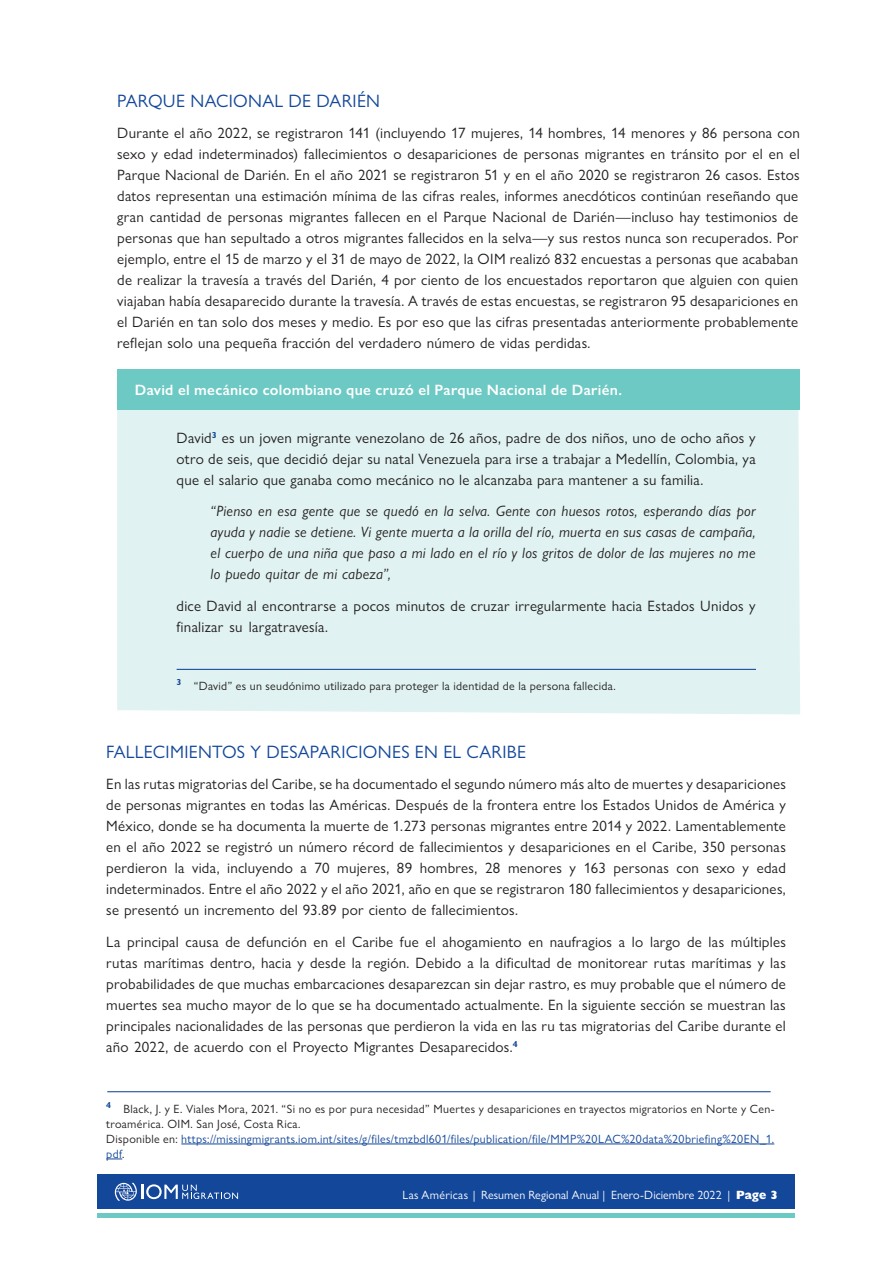
<style>
.page{position:relative;width:893px;height:1263px;background:#fff}
.page>*{position:absolute;margin:0;border:0;box-sizing:border-box;transform-origin:0 0}
.Body{font:18px "Gill Sans Nova";letter-spacing:.015em;color:#134799}
.Body-2{font:15px/21px "Gill Sans Nova";letter-spacing:.015em;color:#231f20;text-align:justify}
.Body-3{font:italic 15px/21px "Gill Sans Nova";letter-spacing:.015em;color:#231f20;text-align:justify}
.Body-4{font:600 15px "Gill Sans Nova";letter-spacing:.02em;color:#fff}
.Footnote{font:12px/15px "Gill Sans Nova";letter-spacing:.025em;color:#231f20}
.Footnote-2{font:12px/15px "Gill Sans Nova";letter-spacing:.025em;color:#134799}
.t1{font:12px "Gill Sans Nova";letter-spacing:.005em;color:#fff}
.s1{color:#231f20}
.s2{font-weight:800}
</style>
<div class="page">
<div style="left:98px;top:1175px;width:697px;height:34px;background:#134799"></div>
<svg style="left:115px;top:1183px;width:123px;height:18px"></svg>
<hr style="left:98px;top:1213px;width:697px;height:4px;background:#6dc9c4">
<div style="left:117px;top:410px;width:683px;height:304px;background:#e0f2f1"></div>
<div style="left:117px;top:369px;width:683px;height:41px;background:#6dc9c4"></div>
<hr style="left:107px;top:1091px;width:664px;height:1px;background:#134799">
<hr style="left:181px;top:1143px;width:593px;height:1px;background:#134799">
<svg style="left:106px;top:1158px;width:16px;height:1px"></svg>
<hr style="left:177px;top:669px;width:579px;height:1px;background:#134799">
<p class="Body" style="left:117px;top:89px;width:264px">PARQUE NACIONAL DE DARIÉN</p>
<p class="Body-2" style="left:117px;top:122px;width:684px">Durante el año 2022, se registraron 141 (incluyendo 17 mujeres, 14 hombres, 14 menores y 86 persona con sexo y edad indeterminados) fallecimientos o desapariciones de personas migrantes en tránsito por el en el Parque Nacional de Darién. En el año 2021 se registraron 51 y en el año 2020 se registraron 26 casos. Estos datos representan una estimación mínima de las cifras reales, informes anecdóticos continúan reseñando que gran cantidad de personas migrantes fallecen en el Parque Nacional de Darién—incluso hay testimonios de personas que han sepultado a otros migrantes fallecidos en la selva—y sus restos nunca son recuperados. Por ejemplo, entre el 15 de marzo y el 31 de mayo de 2022, la OIM realizó 832 encuestas a personas que acababan de realizar la travesía a través del Darién, 4 por ciento de los encuestados reportaron que alguien con quien viajaban había desaparecido durante la travesía. A través de estas encuestas, se registraron 95 desapariciones en el Darién en tan solo dos meses y medio. Es por eso que las cifras presentadas anteriormente probablemente reflejan solo una pequeña fracción del verdadero número de vidas perdidas.</p>
<p class="Body-4" style="left:135px;top:381px;width:489px">David el mecánico colombiano que cruzó el Parque Nacional de Darién.</p>
<p class="Body-2" style="left:177px;top:427px;width:581px">David<sup>3</sup> es un joven migrante venezolano de 26 años, padre de dos niños, uno de ocho años y otro de seis, que decidió dejar su natal Venezuela para irse a trabajar a Medellín, Colombia, ya que el salario que ganaba como mecánico no le alcanzaba para mantener a su familia.</p>
<p class="Body-3" style="left:211px;top:500px;width:547px">“Pienso en esa gente que se quedó en la selva. Gente con huesos rotos, esperando días por ayuda y nadie se detiene. Vi gente muerta a la orilla del río, muerta en sus casas de campaña, el cuerpo de una niña que paso a mi lado en el río y los gritos de dolor de las mujeres no me lo puedo quitar de mi cabeza”,</p>
<p class="Body-2" style="left:177px;top:595px;width:581px">dice David al encontrarse a pocos minutos de cruzar irregularmente hacia Estados Unidos y finalizar su largatravesía.</p>
<p class="Footnote" style="left:177px;top:679px;width:441px"><sup>3</sup> “David” es un seudónimo utilizado para proteger la identidad de la persona fallecida.</p>
<p class="Body" style="left:106px;top:740px;width:421px">FALLECIMIENTOS Y DESAPARICIONES EN EL CARIBE</p>
<p class="Body-2" style="left:106px;top:773px;width:681px">En las rutas migratorias del Caribe, se ha documentado el segundo número más alto de muertes y desapariciones de personas migrantes en todas las Américas. Después de la frontera entre los Estados Unidos de América y México, donde se ha documenta la muerte de 1.273 personas migrantes entre 2014 y 2022. Lamentablemente en el año 2022 se registró un número récord de fallecimientos y desapariciones en el Caribe, 350 personas perdieron la vida, incluyendo a 70 mujeres, 89 hombres, 28 menores y 163 personas con sexo y edad indeterminados. Entre el año 2022 y el año 2021, año en que se registraron 180 fallecimientos y desapariciones, se presentó un incremento del 93.89 por ciento de fallecimientos.</p>
<p class="Body-2" style="left:106px;top:931px;width:681px">La principal causa de defunción en el Caribe fue el ahogamiento en naufragios a lo largo de las múltiples rutas marítimas dentro, hacia y desde la región. Debido a la dificultad de monitorear rutas marítimas y las probabilidades de que muchas embarcaciones desaparezcan sin dejar rastro, es muy probable que el número de muertes sea mucho mayor de lo que se ha documentado actualmente. En la siguiente sección se muestran las principales nacionalidades de las personas que perdieron la vida en las ru tas migratorias del Caribe durante el año 2022, de acuerdo con el Proyecto Migrantes Desaparecidos.<sup>4</sup></p>
<p class="Footnote" style="left:106px;top:1101px;width:670px"><sup>4</sup> Black, J. y E. Viales Mora, 2021. “Si no es por pura necesidad” Muertes y desapariciones en trayectos migratorios en Norte y Cen&shy;troamérica. OIM. San José, Costa Rica.</p>
<p class="Footnote-2" style="left:106px;top:1131px;width:669px"><span class="s1">Disponible en:</span> https://missingmigrants.iom.int/sites/g/files/tmzbdl601/files/publication/file/MMP%20LAC%20data%20briefing%20EN_1. pdf<span class="s1">.</span></p>
<p class="t1" style="left:403px;top:1187px;width:377px">Las Américas | Resumen Regional Anual | Enero-Diciembre 2022 | <span class="s2">Page 3</span></p>
</div>
